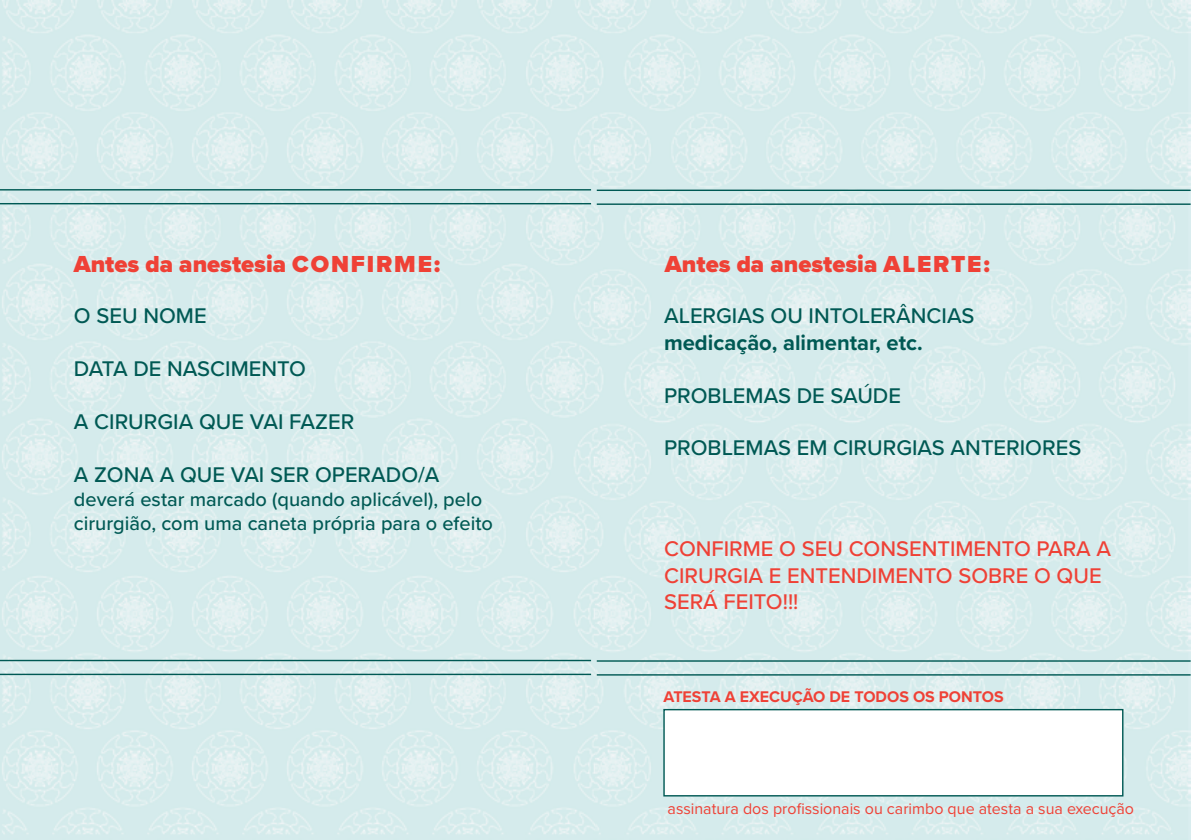
<style>
.page{position:relative;width:1191px;height:840px;background:#fff}
.page>*{position:absolute;margin:0;border:0;box-sizing:border-box;transform-origin:0 0}
.t1{font:900 24px "Proxima Nova";color:#ef4136}
.t2{font:500 22px "Proxima Nova";color:#005954}
.t3{font:500 22px/26.4px "Proxima Nova";color:#ef4136}
.t4{font:700 22px "Proxima Nova";color:#005954}
.t5{font:500 20px/24px "Proxima Nova";color:#005954}
.t6{font:16px "Proxima Nova";color:#ef4136}
.t7{font:700 16px "Proxima Nova";color:#ef4136}
</style>
<div class="page">
<img style="left:0;top:0;width:1190px;height:839px">
<div style="left:663px;top:708px;width:460px;height:88px;background:#fff;border:1px solid #005954"></div>
<hr style="left:597px;top:203px;width:593px;height:2px;background:#005954">
<hr style="left:597px;top:189px;width:593px;height:2px;background:#005954">
<hr style="left:597px;top:673px;width:593px;height:2px;background:#005954">
<hr style="left:597px;top:660px;width:593px;height:1px;background:#005954">
<hr style="left:0;top:673px;width:591px;height:1px;background:#005954">
<hr style="left:0;top:659px;width:591px;height:1px;background:#005954">
<hr style="left:0;top:203px;width:591px;height:1px;background:#005954">
<hr style="left:0;top:189px;width:591px;height:1px;background:#005954">
<p class="t1" style="left:74px;top:245px;width:368px">Antes da anestesia CONFIRME:</p>
<p class="t2" style="left:74px;top:299px;width:134px">O SEU NOME</p>
<p class="t2" style="left:74px;top:352px;width:233px">DATA DE NASCIMENTO</p>
<p class="t2" style="left:74px;top:405px;width:282px">A CIRURGIA QUE VAI FAZER</p>
<p class="t2" style="left:74px;top:458px;width:367px">A ZONA A QUE VAI SER OPERADO/A</p>
<p class="t5" style="left:74px;top:486px;width:420px">deverá estar marcado (quando aplicável), pelo cirurgião, com uma caneta própria para o efeito</p>
<p class="t1" style="left:665px;top:245px;width:326px">Antes da anestesia ALERTE:</p>
<p class="t2" style="left:664px;top:299px;width:312px">ALERGIAS OU INTOLERÂNCIAS</p>
<p class="t4" style="left:664px;top:326px;width:260px">medicação, alimentar, etc.</p>
<p class="t2" style="left:664px;top:378px;width:238px">PROBLEMAS DE SAÚDE</p>
<p class="t2" style="left:664px;top:431px;width:419px">PROBLEMAS EM CIRURGIAS ANTERIORES</p>
<p class="t3" style="left:664px;top:534px;width:449px">CONFIRME O SEU CONSENTIMENTO PARA A<br>CIRURGIA E ENTENDIMENTO SOBRE O QUE<br>SERÁ FEITO!!!</p>
<p class="t7" style="left:663px;top:684px;width:342px">ATESTA A EXECUÇÃO DE TODOS OS PONTOS</p>
<p class="t6" style="left:667px;top:796px;width:468px">assinatura dos profissionais ou carimbo que atesta a sua execução</p>
</div>
